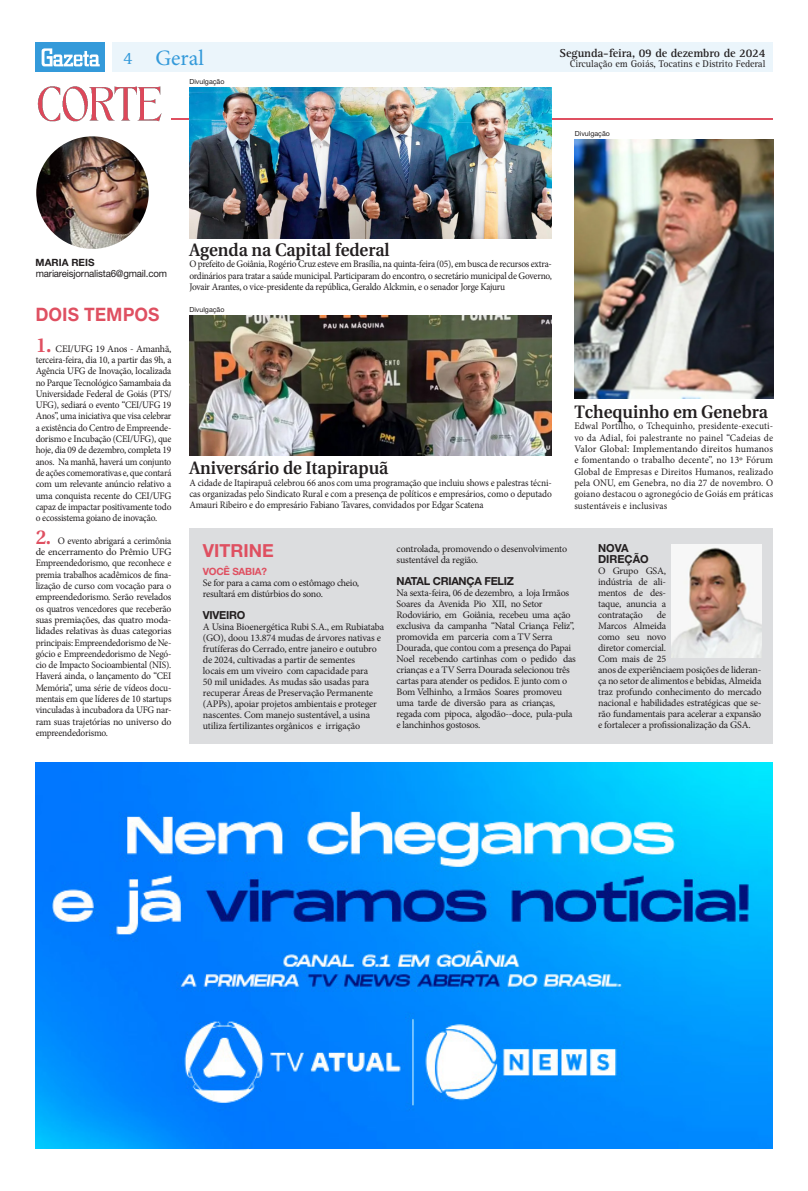
<style>
.page{position:relative;width:808px;height:1191px;background:#fff}
.page>*{position:absolute;margin:0;border:0;box-sizing:border-box;transform-origin:0 0}
.t1{font:22px "Minion Pro";letter-spacing:.005em;color:#349ada}
.TExto_Corrido{font:700 18.4px "Helvetica Neuee Text Pro";color:#df5061;scale:.94 1}
.txt_colunas{font:600 18px "Utopia";color:#231f20;scale:.94 1}
.Retranca{font:700 18px "Helvetica Neue LT Std";color:#df5061}
.t2{font:18px "Rotis Serif Std";color:#349ada}
.t3{font:700 12px "Rotis Serif Std";letter-spacing:-.01em;color:#231f20}
.TITULO_NOTA{font:700 11px "Helvetica Neue";letter-spacing:-.025em;color:#231f20}
.TITULO_NOTA-2{font:700 11px "Helvetica Neue";color:#231f20}
.txt_colunas-2{font:10px/11px "Minion Pro";letter-spacing:-.02em;color:#231f20}
.TExto_Corrido-2{font:10px/11.3px "Minion Pro";letter-spacing:-.02em;color:#231f20;text-align:justify;scale:.94 1}
.TExto_Corrido-3{font:10px/11.3px "Minion Pro";letter-spacing:-.02em;color:#231f20;text-align:justify;scale:.96 1}
.TExto_Corrido-4{font:10px/11.3px "Minion Pro";letter-spacing:-.02em;color:#231f20;text-align:justify}
.t4{font:10px "Rotis Serif Std";letter-spacing:-.01em;color:#231f20}
.t5{font:10px "Helvetica Neue LT Std";letter-spacing:-.02em;color:#231f20}
.txt_colunas-3{font:700 10px "Helvetica Neue LT Std";letter-spacing:-.025em;color:#df5061}
.t6{font:700 10px "Helvetica Neue LT Std";color:#231f20}
.Crédito_Fotógrafo{font:7px "Helvetica Neue LT Std";color:#231f20}
.s1{font-family:"Utopia";font-weight:600;font-size:20px;color:#df5061}
</style>
<div class="page">
<div style="left:112px;top:43px;width:661px;height:29px;background:#ebf5fb"></div>
<div style="left:36px;top:43px;width:69px;height:29px;background:#349ada"></div>
<svg style="left:42px;top:48px;width:58px;height:18px"></svg>
<img style="left:36px;top:136px;width:113px;height:113px;border-radius:56px">
<hr style="left:171px;top:119px;width:602px;height:1px;background:#df5061">
<img style="left:37px;top:86px;width:135px;height:35px">
<div style="left:189px;top:528px;width:584px;height:215px;background:#dcdddf"></div>
<img style="left:574px;top:139px;width:199px;height:259px">
<img style="left:671px;top:544px;width:90px;height:113px">
<img style="left:189px;top:315px;width:363px;height:140px">
<img style="left:189px;top:88px;width:363px;height:150px">
<img style="left:35px;top:762px;width:737px;height:386px">
<p class="t3" style="left:559px;top:46px;width:207px">Segunda-feira, 09 de dezembro de 2024</p>
<p class="t2" style="left:123px;top:47px;width:11px">4</p>
<p class="t1" style="left:155px;top:43px;width:50px">Geral</p>
<p class="t4" style="left:570px;top:58px;width:197px">Circulação em Goiás, Tocatins e Distrito Federal</p>
<p class="Crédito_Fotógrafo" style="left:189px;top:78px;width:37px">Divulgação</p>
<p class="Crédito_Fotógrafo" style="left:575px;top:129px;width:37px">Divulgação</p>
<p class="t6" style="left:36px;top:256px;width:60px">MARIA REIS</p>
<p class="t5" style="left:36px;top:267px;width:133px">mariareisjornalista6@gmail.com</p>
<p class="TExto_Corrido" style="left:36px;top:303px;width:133px">DOIS TEMPOS</p>
<p class="TExto_Corrido-4" style="left:36px;top:343px;width:137px"><span class="s1">1.</span> CEI/UFG 19 Anos - Amanhã, terceira-feira, dia 10, a partir das 9h, a Agência UFG de Inovação, localizada no Parque Tecnológico Samambaia da Universidade Federal de Goiás (PTS/ UFG), sediará o evento “CEI/UFG 19<br>Anos”, uma iniciativa que visa celebrar a existência do Centro de Empreende&shy;dorismo e Incubação (CEI/UFG), que hoje, dia 09 de dezembro, completa 19 anos. Na manhã, haverá um conjunto de ações comemorativas e, que contará com um relevante anúncio relativo a uma conquista recente do CEI/UFG capaz de impactar positivamente todo o ecossistema goiano de inovação.</p>
<p class="TExto_Corrido-3" style="left:36px;top:535px;width:143px"><span class="s1">2.</span> O evento abrigará a cerimônia de encerramento do Prêmio UFG Empreendedorismo, que reconhece e premia trabalhos acadêmicos de fina&shy;lização de curso com vocação para o empreendedorismo. Serão revelados os quatros vencedores que receberão suas premiações, das quatro moda&shy;lidades relativas às duas categorias principais: Empreendedorismo de Ne&shy;gócio e Empreendedorismo de Negó&shy;cio de Impacto Socioambiental (NIS).<br>Haverá ainda, o lançamento do “CEI Memória”, uma série de vídeos docu&shy;mentais em que líderes de 10 startups vinculadas à incubadora da UFG nar&shy;ram suas trajetórias no universo do empreendedorismo.</p>
<p class="txt_colunas" style="left:189px;top:240px;width:215px">Agenda na Capital federal</p>
<p class="TExto_Corrido-2" style="left:189px;top:258px;width:387px">O prefeito de Goiânia, Rogério Cruz esteve em Brasília, na quinta-feira (05), em busca de recursos extra&shy;ordinários para tratar a saúde municipal. Participaram do encontro, o secretário municipal de Governo, Jovair Arantes, o vice-presidente da república, Geraldo Alckmin, e o senador Jorge Kajuru</p>
<p class="Crédito_Fotógrafo" style="left:189px;top:305px;width:37px">Divulgação</p>
<p class="txt_colunas" style="left:189px;top:458px;width:213px">Aniversário de Itapirapuã</p>
<p class="TExto_Corrido-2" style="left:189px;top:477px;width:387px">A cidade de Itapirapuã celebrou 66 anos com uma programação que incluiu shows e palestras técni&shy;cas organizadas pelo Sindicato Rural e com a presença de políticos e empresários, como o deputado Amauri Ribeiro e do empresário Fabiano Tavares, convidados por Edgar Scatena</p>
<p class="txt_colunas" style="left:574px;top:402px;width:207px">Tchequinho em Genebra</p>
<p class="TExto_Corrido-2" style="left:574px;top:420px;width:213px">Edwal Portilho, o Tchequinho, presidente-executi&shy;vo da Adial, foi palestrante no painel “Cadeias de Valor Global: Implementando direitos humanos e fomentando o trabalho decente”, no 13º Fórum Global de Empresas e Direitos Humanos, realizado pela ONU, em Genebra, no dia 27 de novembro. O goiano destacou o agronegócio de Goiás em práticas sustentáveis e inclusivas</p>
<p class="Retranca" style="left:203px;top:539px;width:72px">VITRINE</p>
<p class="txt_colunas-3" style="left:203px;top:565px;width:65px">VOCÊ SABIA?</p>
<p class="txt_colunas-2" style="left:203px;top:577px;width:158px">Se for para a cama com o estômago cheio, resultará em distúrbios do sono.</p>
<p class="TITULO_NOTA" style="left:203px;top:608px;width:44px">VIVEIRO</p>
<p class="txt_colunas-2" style="left:203px;top:621px;width:183px">A Usina Bioenergética Rubi S.A., em Rubiataba (GO), doou 13.874 mudas de árvores nativas e frutíferas do Cerrado, entre janeiro e outubro de 2024, cultivadas a partir de sementes<br>locais em um viveiro com capacidade para<br>50 mil unidades. As mudas são usadas para recuperar Áreas de Preservação Permanente (APPs), apoiar projetos ambientais e proteger nascentes. Com manejo sustentável, a usina utiliza fertilizantes orgânicos e irrigação</p>
<p class="txt_colunas-2" style="left:397px;top:543px;width:172px">controlada, promovendo o desenvolvimento sustentável da região.</p>
<p class="TITULO_NOTA" style="left:397px;top:574px;width:119px">NATAL CRIANÇA FELIZ</p>
<p class="txt_colunas-2" style="left:397px;top:587px;width:181px">Na sexta-feira, 06 de dezembro, a loja Irmãos Soares da Avenida Pio XII, no Setor Rodoviário, em Goiânia, recebeu uma ação exclusiva da campanha “Natal Criança Feliz”, promovida em parceria com a TV Serra Dourada, que contou com a presença do Papai Noel recebendo cartinhas com o pedido das crianças e a TV Serra Dourada selecionou três cartas para atender os pedidos. E junto com o Bom Velhinho, a Irmãos Soares promoveu uma tarde de diversão para as crianças, regada com pipoca, algodão--doce, pula-pula e lanchinhos gostosos.</p>
<p class="TITULO_NOTA" style="left:598px;top:541px;width:32px">NOVA</p>
<p class="TITULO_NOTA-2" style="left:598px;top:552px;width:52px">DIREÇÃO</p>
<p class="txt_colunas-2" style="left:598px;top:566px;width:70px;text-align:justify">O Grupo GSA, indústria de ali&shy;mentos de des&shy;taque, anuncia a contratação</p>
<p class="txt_colunas-2" style="left:598px;top:610px;width:165px;text-indent:59px">de<br>Marcos Almeida<br>como seu novo<br>diretor comercial.<br>Com mais de 25<br>anos de experiênciaem posições de lideran&shy;ça no setor de alimentos e bebidas, Almeida traz profundo conhecimento do mercado nacional e habilidades estratégicas que se&shy;rão fundamentais para acelerar a expansão e fortalecer a profissionalização da GSA.</p>
</div>
